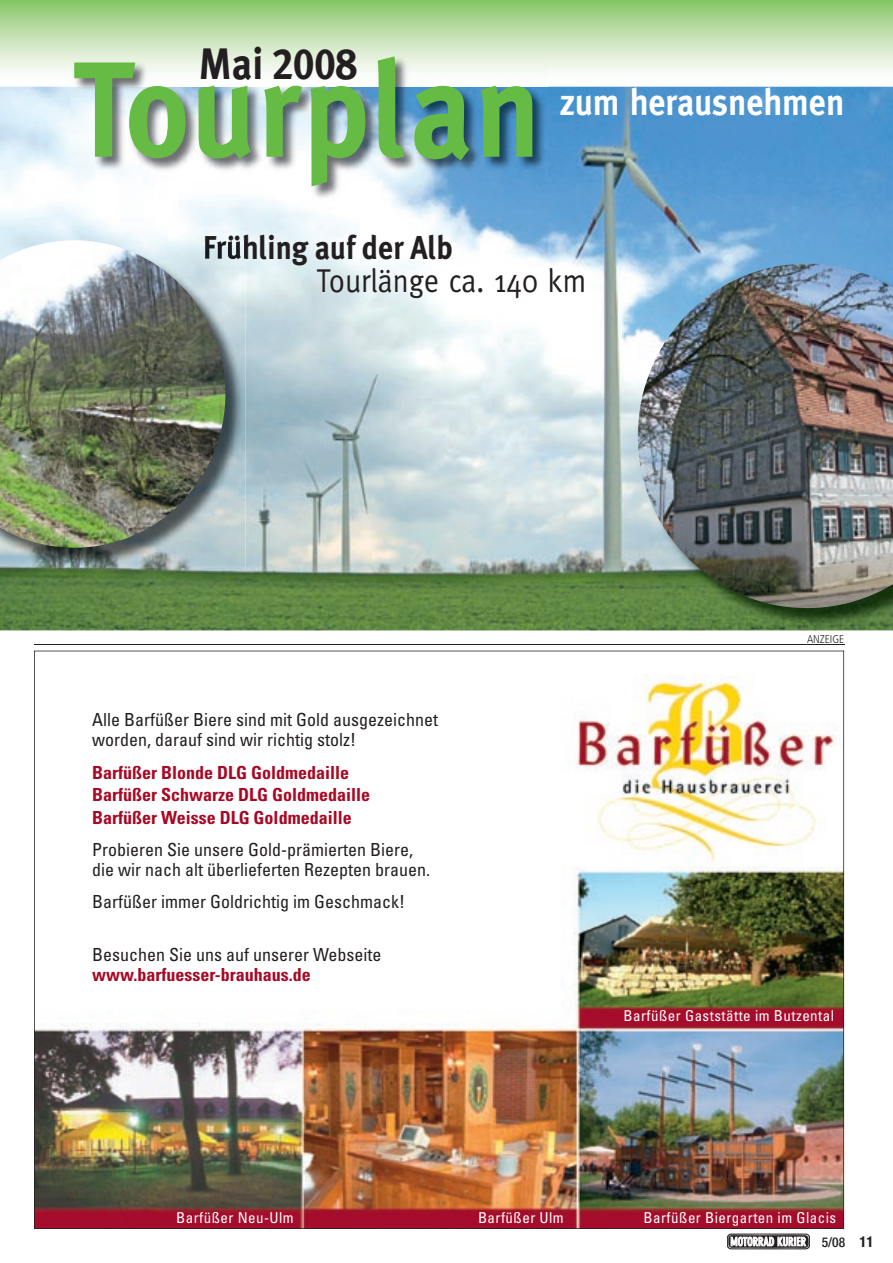
<style>
.page{position:relative;width:893px;height:1263px;background:#fff}
.page>*{position:absolute;margin:0;border:0;box-sizing:border-box;transform-origin:0 0}
.t1{font:700 135.45px "Meta Plus";letter-spacing:.015em;color:#66bb45;scale:.9 1}
.t2{font:43.95px "Meta Plus Bold Caps";color:#231f20;scale:.9 1}
.t3{font:700 37.35px "Meta Plus";color:#fff;scale:.9 1}
.t4{font:700 33px "Meta Plus";color:#231f20;scale:.9 1}
.t5{font:33px "Meta";color:#231f20;scale:.9 1}
.t6{font:condensed 18px/20.2px "Univers";color:#231f20}
.t7{font:700 condensed 18px/22.5px "Univers";color:#a70824}
.t8{font:condensed 15px "Univers";letter-spacing:.03em;color:#fff}
.t9{font:500 condensed 13.5px "Helvetica Neue";color:#231f20}
.t10{font:300 condensed 11.25px "Frutiger";color:#231f20}
.s1{font-family:"Meta Plus";font-weight:700}
.s2{font-weight:700;font-size:15px}
</style>
<div class="page">
<svg style="left:727px;top:1234px;width:83px;height:15px"></svg>
<img style="left:0;top:86px;width:893px;height:544px">
<svg style="left:0;top:0;width:893px;height:72px"></svg>
<img style="left:72px;top:55px;width:475px;height:145px">
<img style="left:639px;top:608px;width:254px;height:20px">
<img style="left:638px;top:264px;width:255px;height:344px">
<img style="left:0;top:265px;width:245px;height:303px">
<img style="left:225px;top:241px;width:20px;height:24px">
<img style="left:0;top:240px;width:225px;height:308px">
<hr style="left:34px;top:644px;width:810px;height:1px;background:#231f20">
<img style="left:34px;top:651px;width:810px;height:578px">
<h2 class="t2" style="left:198px;top:38px;width:178px"><span class="s1">Mai</span> 2008</h2>
<h1 class="t1" style="left:72px;top:31px;width:522px">Tourplan</h1>
<h3 class="t4" style="left:203px;top:228px;width:279px">Frühling auf der Alb</h3>
<h3 class="t3" style="left:560px;top:81px;width:318px">zum herausnehmen</h3>
<h3 class="t5" style="left:317px;top:261px;width:301px">Tourlänge ca. 140 km</h3>
<p class="t6" style="left:92px;top:709px;width:347px">Alle Barfüßer Biere sind mit Gold ausgezeichnet worden, darauf sind wir richtig stolz!</p>
<p class="t7" style="left:92px;top:761px;width:279px">Barfüßer Blonde DLG Goldmedaille<br>Barfüßer Schwarze DLG Goldmedaille<br>Barfüßer Weisse DLG Goldmedaille</p>
<p class="t6" style="left:92px;top:839px;width:339px">Probieren Sie unsere Gold-prämierten Biere, die wir nach alt überlieferten Rezepten brauen.</p>
<p class="t6" style="left:92px;top:891px;width:314px">Barfüßer immer Goldrichtig im Geschmack!</p>
<p class="t6" style="left:92px;top:944px;width:291px">Besuchen Sie uns auf unserer Webseite</p>
<p class="t7" style="left:92px;top:963px;width:220px">www.barfuesser-brauhaus.de</p>
<p class="t10" style="left:807px;top:633px;width:39px">ANZEIGE</p>
<p class="t8" style="left:623px;top:1006px;width:212px">Barfüßer Gaststätte im Butzental</p>
<p class="t8" style="left:176px;top:1208px;width:119px">Barfüßer Neu-Ulm</p>
<p class="t8" style="left:478px;top:1208px;width:87px">Barfüßer Ulm</p>
<p class="t8" style="left:644px;top:1208px;width:194px">Barfüßer Biergarten im Glacis</p>
<p class="t9" style="left:822px;top:1234px;width:53px">5/08 <span class="s2">11</span></p>
</div>
